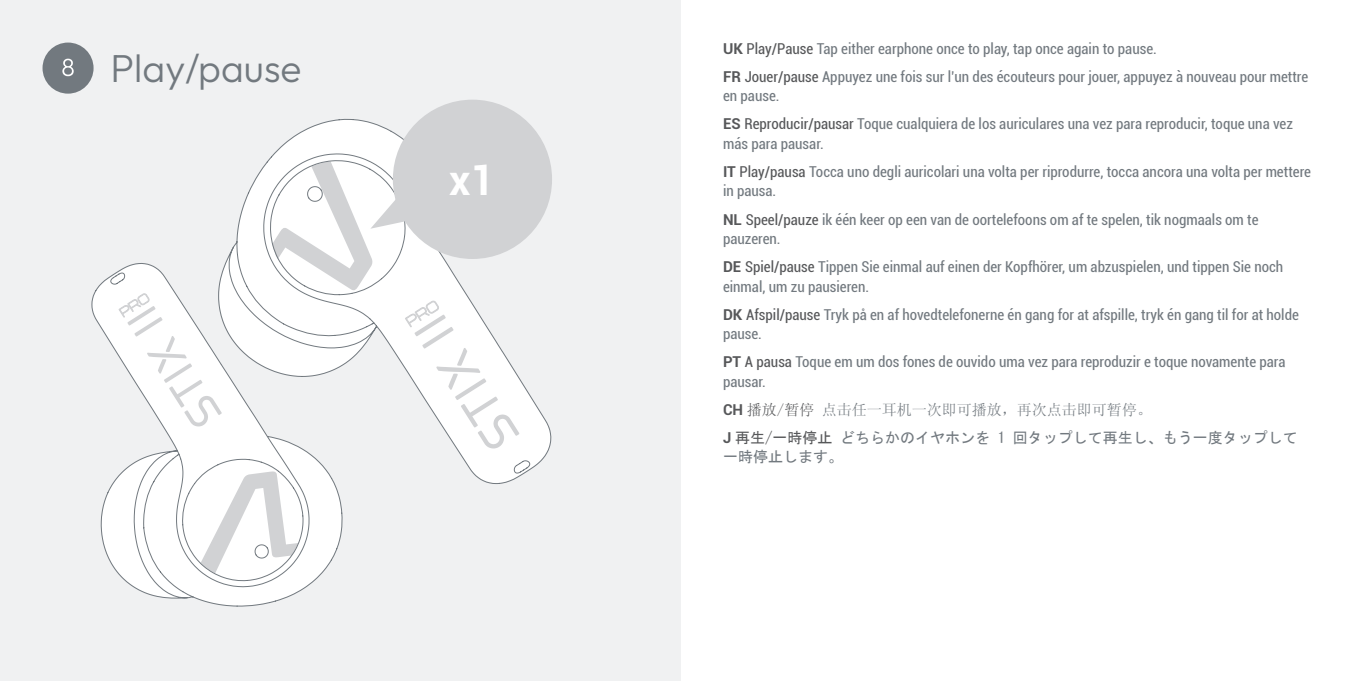
<style>
.page{position:relative;width:1361px;height:681px;background:#fff}
.page>*{position:absolute;margin:0;border:0;box-sizing:border-box;transform-origin:0 0}
.t1{font:700 41.7px "Roboto";color:#fff}
.t2{font:300 39px "Outfit";color:#72797f}
.t3{font:condensed 15px/19.5px "Roboto";color:#72797f}
.t4{font:15px/19.5px "MS Gothic";color:#72797f}
.t5{font:15px "Sim Sun";color:#72797f}
.s1{font-weight:700;font-stretch:normal;color:#57585a}
.s2{color:#57585a}
.s3{font-family:"Roboto";font-weight:700;color:#57585a}
</style>
<div class="page">
<div style="left:0;top:0;width:680px;height:680px;background:#f0f1f2"></div>
<svg style="left:225px;top:119px;width:326px;height:365px"></svg>
<svg style="left:91px;top:263px;width:251px;height:343px"></svg>
<div style="left:393px;top:100px;width:159px;height:159px;background:#d1d2d4;border-radius:50%"></div>
<svg style="left:272px;top:161px;width:140px;height:131px"></svg>
<div style="left:43px;top:43px;width:51px;height:51px;background:#72797f;border-radius:50%"></div>
<svg style="left:62px;top:59px;width:12px;height:17px"></svg>
<p class="t2" style="left:111px;top:46px;width:192px">Play/pause</p>
<p class="t1" style="left:449px;top:151px;width:47px">x1</p>
<p class="t3" style="left:723px;top:38px;width:435px"><span class="s1">UK</span> <span class="s2">Play/Pause</span> Tap either earphone once to play, tap once again to pause.</p>
<p class="t3" style="left:723px;top:66px;width:587px"><span class="s1">FR</span> <span class="s2">Jouer/pause</span> Appuyez une fois sur l’un des écouteurs pour jouer, appuyez à nouveau pour mettre en pause.</p>
<p class="t3" style="left:723px;top:114px;width:571px"><span class="s1">ES</span> <span class="s2">Reproducir/pausar</span> Toque cualquiera de los auriculares una vez para reproducir, toque una vez más para pausar.</p>
<p class="t3" style="left:723px;top:161px;width:589px"><span class="s1">IT</span> <span class="s2">Play/pausa</span> Tocca uno degli auricolari una volta per riprodurre, tocca ancora una volta per mettere in pausa.</p>
<p class="t3" style="left:723px;top:209px;width:537px"><span class="s1">NL</span> <span class="s2">Speel/pauze</span> ik één keer op een van de oortelefoons om af te spelen, tik nogmaals om te pauzeren.</p>
<p class="t3" style="left:723px;top:256px;width:562px"><span class="s1">DE</span> <span class="s2">Spiel/pause</span> Tippen Sie einmal auf einen der Kopfhörer, um abzuspielen, und tippen Sie noch einmal, um zu pausieren.</p>
<p class="t3" style="left:723px;top:304px;width:577px"><span class="s1">DK</span> <span class="s2">Afspil/pause</span> Tryk på en af hovedtelefonerne én gang for at afspille, tryk én gang til for at holde pause.</p>
<p class="t3" style="left:723px;top:351px;width:564px"><span class="s1">PT</span> <span class="s2">A pausa</span> Toque em um dos fones de ouvido uma vez para reproduzir e toque novamente para pausar.</p>
<p class="t5" style="left:723px;top:401px;width:430px"><span class="s3">CH</span> <span class="s2">播放/暂停</span>点击任一耳机一次即可播放，再次点击即可暂停。</p>
<p class="t4" style="left:723px;top:427px;width:576px"><span class="s3">J</span> <span class="s2">再生/一時停止</span>どちらかのイヤホンを 1 回タップして再生し、もう一度タップして一時停止します。</p>
</div>
